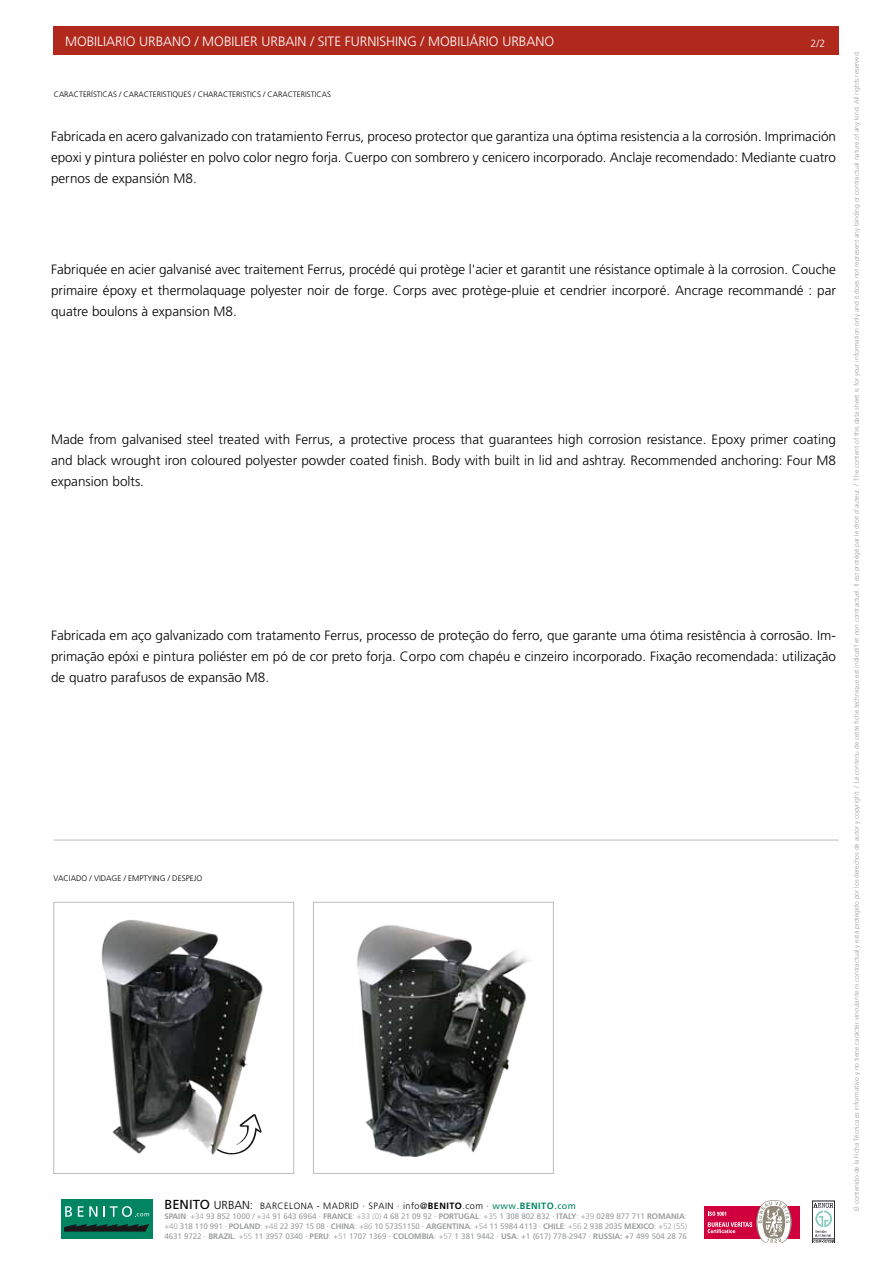
<style>
.page{position:relative;width:893px;height:1263px;background:#fff}
.page>*{position:absolute;margin:0;border:0;box-sizing:border-box;transform-origin:0 0}
.t1{font:300 13.5px/21px "Frutiger";color:#000;text-align:justify}
.t2{font:300 13.5px "Frutiger";color:#fff}
.t3{font:13.05px "Frutiger";color:#000}
.t4{font:300 10.5px "Frutiger";color:#fff}
.t5{font:300 9.15px "Frutiger";letter-spacing:.05em;color:#000}
.t6{font:300 8.1px "Frutiger";color:#000}
.t7{font:7.95px/9.9px "Frutiger";letter-spacing:-.01em;color:#9c9e9f;text-align:justify}
.t8{font:300 7.8px "Frutiger";color:#000}
.t9{font:300 6.75px "Frutiger";color:#9c9e9f}
.s1{font-weight:300;font-size:11.55px}
.s2{font-weight:700}
.s3{font-weight:300}
.s4{font-weight:400;color:#008563}
.s5{font-weight:700;color:#008563}
</style>
<div class="page">
<div style="left:54px;top:27px;width:785px;height:28px;background:#b1291c"></div>
<svg style="left:812px;top:1200px;width:23px;height:43px"></svg>
<div style="left:704px;top:1206px;width:96px;height:33px;background:#cf003d"></div>
<svg style="left:708px;top:1200px;width:84px;height:43px"></svg>
<div style="left:61px;top:1199px;width:91px;height:40px;background:#008563"></div>
<svg style="left:64px;top:1224px;width:85px;height:7px"></svg>
<svg style="left:65px;top:1206px;width:7px;height:11px"></svg>
<svg style="left:78px;top:1206px;width:19px;height:11px"></svg>
<svg style="left:103px;top:1206px;width:46px;height:11px"></svg>
<hr style="left:54px;top:840px;width:785px;height:1px;background:#bbbdbe">
<img style="left:101px;top:919px;width:162px;height:236px">
<div style="left:54px;top:902px;width:240px;height:271px;border:1px solid #bbbdbe"></div>
<img style="left:357px;top:925px;width:172px;height:232px">
<div style="left:313px;top:902px;width:241px;height:271px;border:1px solid #bbbdbe"></div>
<p class="t2" style="left:65px;top:33px;width:491px">MOBILIARIO URBANO / MOBILIER URBAIN / SITE FURNISHING / MOBILIÁRIO URBANO</p>
<p class="t4" style="left:811px;top:37px;width:16px">2/2</p>
<p class="t8" style="left:54px;top:90px;width:279px">CARACTERÍSTICAS / CARACTERISTIQUES / CHARACTERISTICS / CARACTERISTICAS</p>
<p class="t1" style="left:51px;top:126px;width:786px">Fabricada en acero galvanizado con tratamiento Ferrus, proceso protector que garantiza una óptima resistencia a la corrosión. Imprimación epoxi y pintura poliéster en polvo color negro forja. Cuerpo con sombrero y cenicero incorporado. Anclaje recomendado: Mediante cuatro pernos de expansión M8.</p>
<p class="t1" style="left:51px;top:259px;width:786px">Fabriquée en acier galvanisé avec traitement Ferrus, procédé qui protège l'acier et garantit une résistance optimale à la corrosion. Couche primaire époxy et thermolaquage polyester noir de forge. Corps avec protège-pluie et cendrier incorporé. Ancrage recommandé : par quatre boulons à expansion M8.</p>
<p class="t1" style="left:51px;top:429px;width:786px">Made from galvanised steel treated with Ferrus, a protective process that guarantees high corrosion resistance. Epoxy primer coating and black wrought iron coloured polyester powder coated finish. Body with built in lid and ashtray. Recommended anchoring: Four M8 expansion bolts.</p>
<p class="t1" style="left:51px;top:625px;width:786px">Fabricada em aço galvanizado com tratamento Ferrus, processo de proteção do ferro, que garante uma ótima resistência à corrosão. Im&shy;primação epóxi e pintura poliéster em pó de cor preto forja. Corpo com chapéu e cinzeiro incorporado. Fixação recomendada: utilização de quatro parafusos de expansão M8.</p>
<p class="t6" style="left:54px;top:873px;width:150px">VACIADO / VIDAGE / EMPTYING / DESPEJO</p>
<p class="t3" style="left:164px;top:1197px;width:90px">BENITO <span class="s1">URBAN:</span></p>
<p class="t7" style="left:164px;top:1211px;width:524px"><span class="s2">SPAIN</span><span class="s3">: +34</span> 93 852 1000 / <span class="s3">+34</span> 91 643 6964 · <span class="s2">FRANCE</span><span class="s3">: +33 (0)</span> 4 68 21 09 92 · <span class="s2">PORTUGAL</span><span class="s3">: +35</span> 1 308 802 832 · <span class="s2">ITALY</span><span class="s3">: +39</span> 0289 877 711 <span class="s2">ROMANIA</span><span class="s3">: +40</span> 318 110 991 · <span class="s2">POLAND</span><span class="s3">: +48</span> 22 397 15 08 · <span class="s2">CHINA</span><span class="s3">: +86</span> 10 57351150 · <span class="s2">ARGENTINA</span><span class="s3">: +54</span> 11 5984 4113 · <span class="s2">CHILE</span><span class="s3">: +56</span> 2 938 2035 <span class="s2">MEXICO</span><span class="s3">: +52 (55)<br></span>4631 9722 · <span class="s2">BRAZIL</span><span class="s3">: +55</span> 11 3957 0340 · <span class="s2">PERU</span><span class="s3">: +51</span> 1707 1369 · <span class="s2">COLOMBIA</span><span class="s3">: +57</span> 1 381 9442 · <span class="s2">USA</span><span class="s3">:</span> +1 (617) 778-2947 · <span class="s2">RUSSIA: +</span>7 499 504 28 76</p>
<p class="t5" style="left:260px;top:1200px;width:317px">BARCELONA - MADRID · SPAIN · info@<span class="s2">BENITO</span>.com · <span class="s4">www.</span><span class="s5">BENITO</span><span class="s4">.com</span></p>
<p class="t9" style="left:853px;top:1211px;width:1161px;rotate:-90deg">El contenido de la Ficha Técnica es informativo y no tiene carácter vinculante ni contractual y está protegido por los derechos de autor y copyright. / Le contenu de cette fiche technique est indicatif et non contractuel. Il est protégé par le droit d’auteur. / The content of this data sheet is for your information only and it does not represent any binding or contractual nature of any kind. All rights reserved.</p>
</div>
